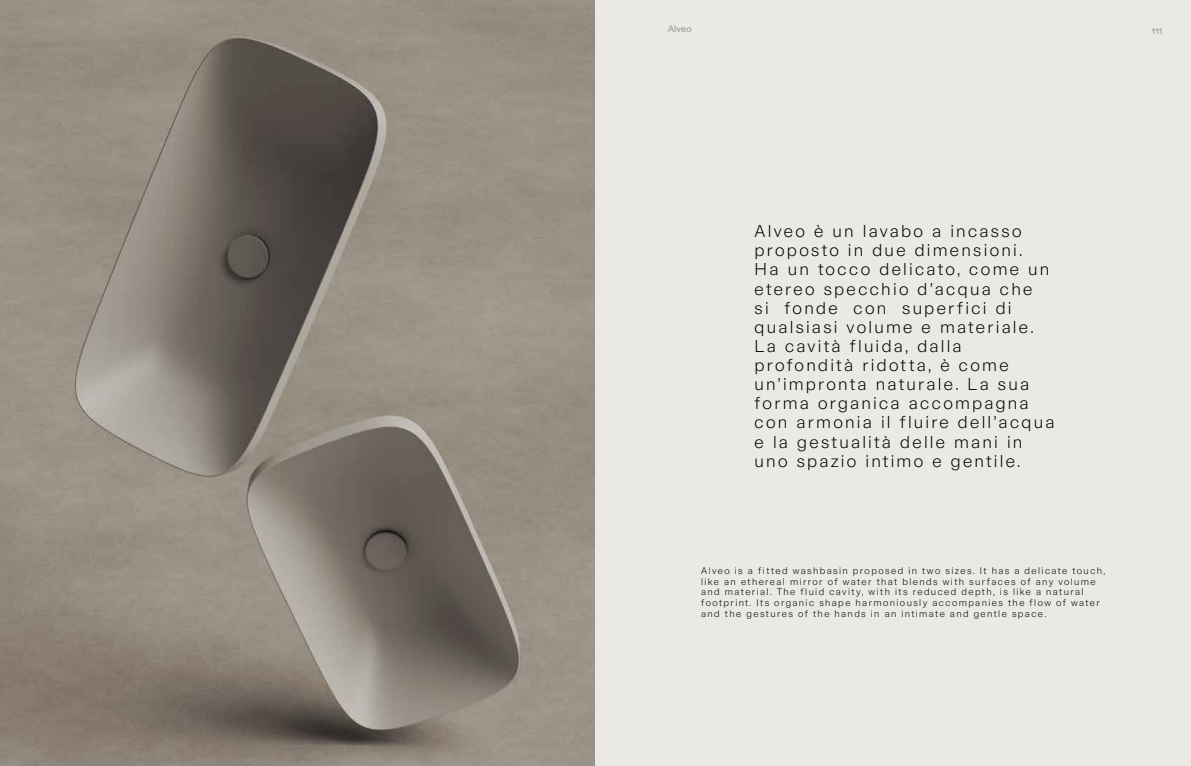
<style>
.page{position:relative;width:1191px;height:766px;background:#fff}
.page>*{position:absolute;margin:0;border:0;box-sizing:border-box;transform-origin:0 0}
.t1{font:300 16.5px/19.1px "Alpha";letter-spacing:.135em;color:#000}
.t2{font:300 9.2px/10.7px "Alpha";letter-spacing:.15em;color:#000}
.t3{font:9px "Alpha";letter-spacing:.005em;color:#9d9d9c}
.t4{font:8px "Alpha";color:#9d9d9c}
</style>
<div class="page">
<img style="left:0;top:0;width:595px;height:765px">
<div style="left:595px;top:0;width:596px;height:765px;background:#eae9e5"></div>
<p class="t3" style="left:668px;top:22px;width:25px">Alveo</p>
<p class="t4" style="left:1151px;top:25px;width:13px">111</p>
<p class="t1" style="left:754px;top:220px;width:301px">Alveo è un lavabo a incasso proposto in due dimensioni.<br>Ha un tocco delicato, come un etereo specchio d’acqua che<br>si fonde con superfici di qualsiasi volume e materiale.<br>La cavità fluida, dalla profondità ridotta, è come un’impronta naturale. La sua forma organica accompagna con armonia il fluire dell’acqua e la gestualità delle mani in uno spazio intimo e gentile.</p>
<p class="t2" style="left:701px;top:564px;width:405px">Alveo is a fitted washbasin proposed in two sizes. It has a delicate touch, like an ethereal mirror of water that blends with surfaces of any volume and material. The fluid cavity, with its reduced depth, is like a natural footprint. Its organic shape harmoniously accompanies the flow of water and the gestures of the hands in an intimate and gentle space.</p>
</div>
